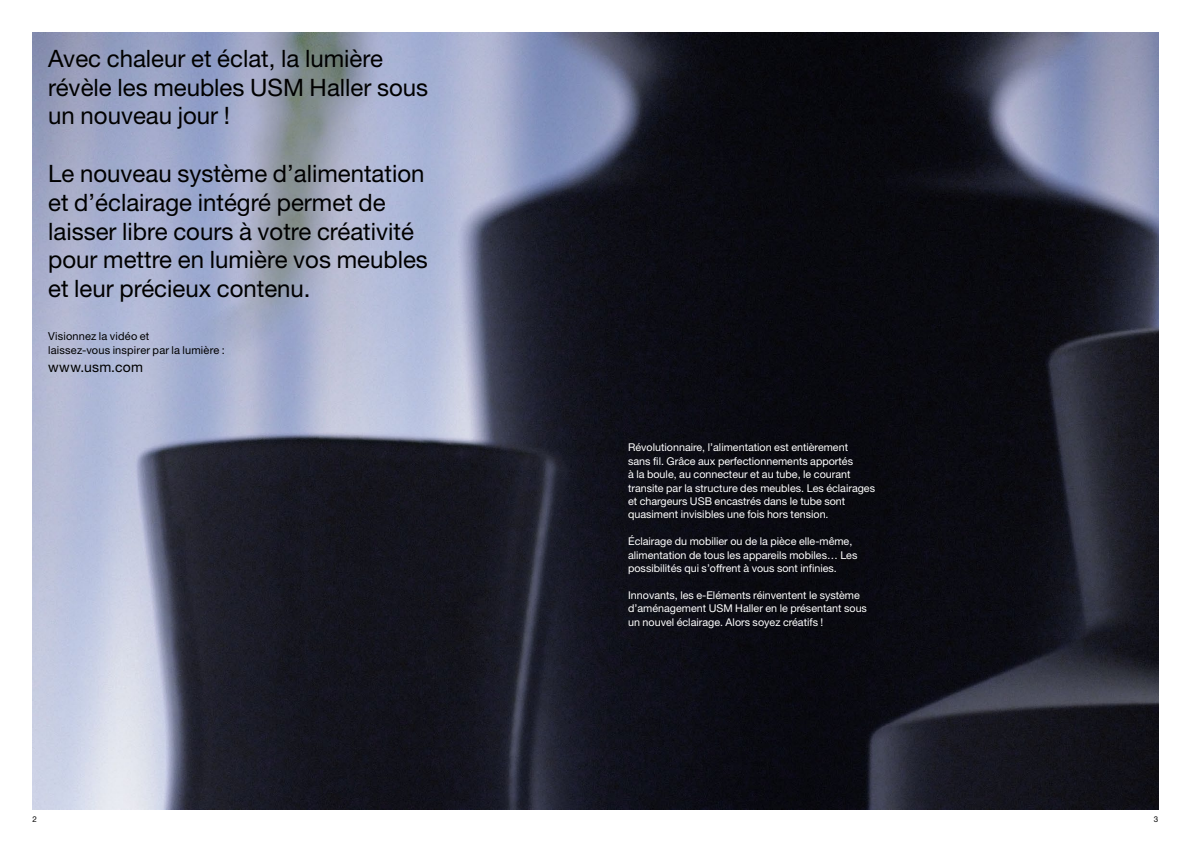
<style>
.page{position:relative;width:1191px;height:842px;background:#fff}
.page>*{position:absolute;margin:0;border:0;box-sizing:border-box;transform-origin:0 0}
.t1{font:24px/28.8px "Helvetica Neue LT Pro";color:#000}
.t2{font:14px "Helvetica Neue LT Pro";letter-spacing:.015em;color:#000}
.t3{font:11px/14px "Helvetica Neue LT Pro";letter-spacing:.015em;color:#000}
.t4{font:10.7px/13.4px "Helvetica Neue LT Pro";color:#fff}
.t5{font:8px "Helvetica Neue LT Pro";color:#000}
</style>
<div class="page">
<img style="left:33px;top:33px;width:1125px;height:776px">
<h1 class="t1" style="left:48px;top:43px;width:381px">Avec chaleur et éclat, la lumière révèle les meubles USM Haller sous un nouveau jour !</h1>
<h1 class="t1" style="left:48px;top:158px;width:381px">Le nouveau système d’alimentation et d’éclairage intégré permet de laisser libre cours à votre créativité pour mettre en lumière vos meubles et leur précieux contenu.</h1>
<p class="t3" style="left:48px;top:329px;width:178px">Visionnez la vidéo et<br>laissez-vous inspirer par la lumière :</p>
<h2 class="t2" style="left:48px;top:358px;width:96px">www.usm.com</h2>
<p class="t4" style="left:628px;top:441px;width:248px">Révolutionnaire, l’alimentation est entièrement<br>sans fil. Grâce aux perfectionnements apportés<br>à la boule, au connecteur et au tube, le courant transite par la structure des meubles. Les éclairages et chargeurs USB encastrés dans le tube sont quasiment invisibles une fois hors tension.</p>
<p class="t4" style="left:628px;top:535px;width:231px">Éclairage du mobilier ou de la pièce elle-même, alimentation de tous les appareils mobiles… Les possibilités qui s’offrent à vous sont infinies.</p>
<p class="t4" style="left:628px;top:588px;width:240px">Innovants, les e-Eléments réinventent le système d’aménagement USM Haller en le présentant sous un nouvel éclairage. Alors soyez créatifs !</p>
<p class="t5" style="left:33px;top:814px;width:6px">2</p>
<p class="t5" style="left:1154px;top:814px;width:6px">3</p>
</div>
